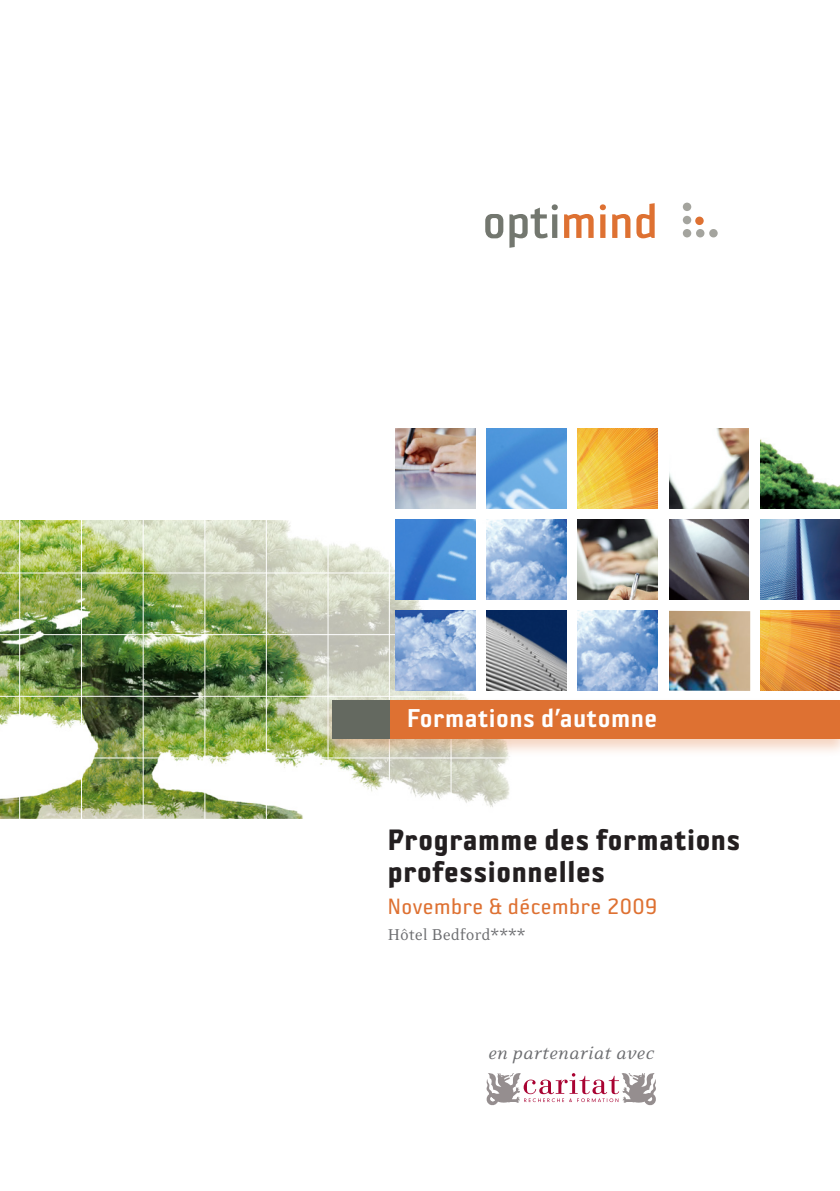
<style>
.page{position:relative;width:840px;height:1191px;background:#fff}
.page>*{position:absolute;margin:0;border:0;box-sizing:border-box;transform-origin:0 0}
.t1{font:32px "Sophisto E Gauge";letter-spacing:.02em;color:#231f20}
.t2{font:28px "Sophisto D Gauge";letter-spacing:.02em;color:#fff}
.t3{font:24px "Sophisto B Gauge";letter-spacing:.02em;color:#de7132}
.t4{font:italic 20px "Eidetic Neo";letter-spacing:.02em;color:#6c6d70}
.t5{font:18px "Eidetic Neo";color:#6c6d70}
</style>
<div class="page">
<img style="left:0;top:520px;width:537px;height:298px">
<svg style="left:485px;top:214px;width:18px;height:24px"></svg>
<svg style="left:509px;top:204px;width:48px;height:44px"></svg>
<div style="left:552px;top:214px;width:5px;height:24px;background:#73776f"></div>
<svg style="left:564px;top:214px;width:29px;height:24px"></svg>
<svg style="left:599px;top:204px;width:6px;height:6px"></svg>
<div style="left:600px;top:214px;width:5px;height:24px;background:#de7132"></div>
<svg style="left:612px;top:214px;width:18px;height:24px"></svg>
<svg style="left:636px;top:203px;width:18px;height:35px"></svg>
<div style="left:682px;top:203px;width:9px;height:8px;background:#a4a49e;border-radius:50%"></div>
<div style="left:682px;top:216px;width:9px;height:8px;background:#a4a49e;border-radius:50%"></div>
<div style="left:682px;top:229px;width:9px;height:8px;background:#a4a49e;border-radius:50%"></div>
<svg style="left:694px;top:217px;width:9px;height:8px"></svg>
<div style="left:695px;top:229px;width:9px;height:8px;background:#a4a49e;border-radius:50%"></div>
<svg style="left:708px;top:229px;width:9px;height:8px"></svg>
<hr style="left:0;top:696px;width:695px;height:1px;background:#fff">
<hr style="left:0;top:634px;width:695px;height:1px;background:#fff">
<hr style="left:0;top:757px;width:695px;height:1px;background:#fff">
<hr style="left:0;top:572px;width:695px;height:1px;background:#fff">
<hr style="left:19px;top:449px;width:1px;height:430px;background:#fff">
<hr style="left:143px;top:449px;width:1px;height:429px;background:#fff">
<hr style="left:266px;top:449px;width:1px;height:431px;background:#fff">
<hr style="left:81px;top:449px;width:1px;height:431px;background:#fff">
<hr style="left:204px;top:449px;width:1px;height:429px;background:#fff">
<hr style="left:327px;top:449px;width:1px;height:430px;background:#fff">
<hr style="left:389px;top:449px;width:1px;height:430px;background:#fff">
<hr style="left:512px;top:449px;width:1px;height:430px;background:#fff">
<hr style="left:450px;top:449px;width:1px;height:430px;background:#fff">
<div style="left:376px;top:697px;width:463px;height:61px;background:#de7132;opacity:.3"></div>
<div style="left:387px;top:700px;width:452px;height:38px;background:#de7132"></div>
<div style="left:321px;top:697px;width:80px;height:61px;background:#de7132;opacity:.3"></div>
<div style="left:332px;top:700px;width:57px;height:38px;background:#646960"></div>
<img style="left:577px;top:611px;width:80px;height:79px">
<img style="left:760px;top:439px;width:79px;height:69px">
<img style="left:577px;top:519px;width:80px;height:80px">
<img style="left:395px;top:611px;width:80px;height:79px">
<img style="left:395px;top:428px;width:80px;height:80px">
<img style="left:760px;top:611px;width:79px;height:79px">
<img style="left:760px;top:519px;width:79px;height:80px">
<img style="left:669px;top:428px;width:79px;height:80px">
<img style="left:669px;top:611px;width:80px;height:80px">
<img style="left:486px;top:519px;width:80px;height:80px">
<img style="left:669px;top:519px;width:79px;height:80px">
<img style="left:486px;top:611px;width:80px;height:79px">
<img style="left:577px;top:428px;width:80px;height:80px">
<img style="left:395px;top:519px;width:80px;height:80px">
<img style="left:486px;top:428px;width:80px;height:80px">
<svg style="left:486px;top:1073px;width:170px;height:33px"></svg>
<p class="t2" style="left:407px;top:701px;width:251px">Formations d’automne</p>
<p class="t1" style="left:387px;top:820px;width:354px">Programme des formations</p>
<p class="t1" style="left:387px;top:852px;width:218px">professionnelles</p>
<p class="t3" style="left:387px;top:892px;width:271px">Novembre &amp; décembre 2009</p>
<p class="t5" style="left:387px;top:925px;width:139px">Hôtel Bedford****</p>
<p class="t4" style="left:488px;top:1042px;width:167px">en partenariat avec</p>
</div>
